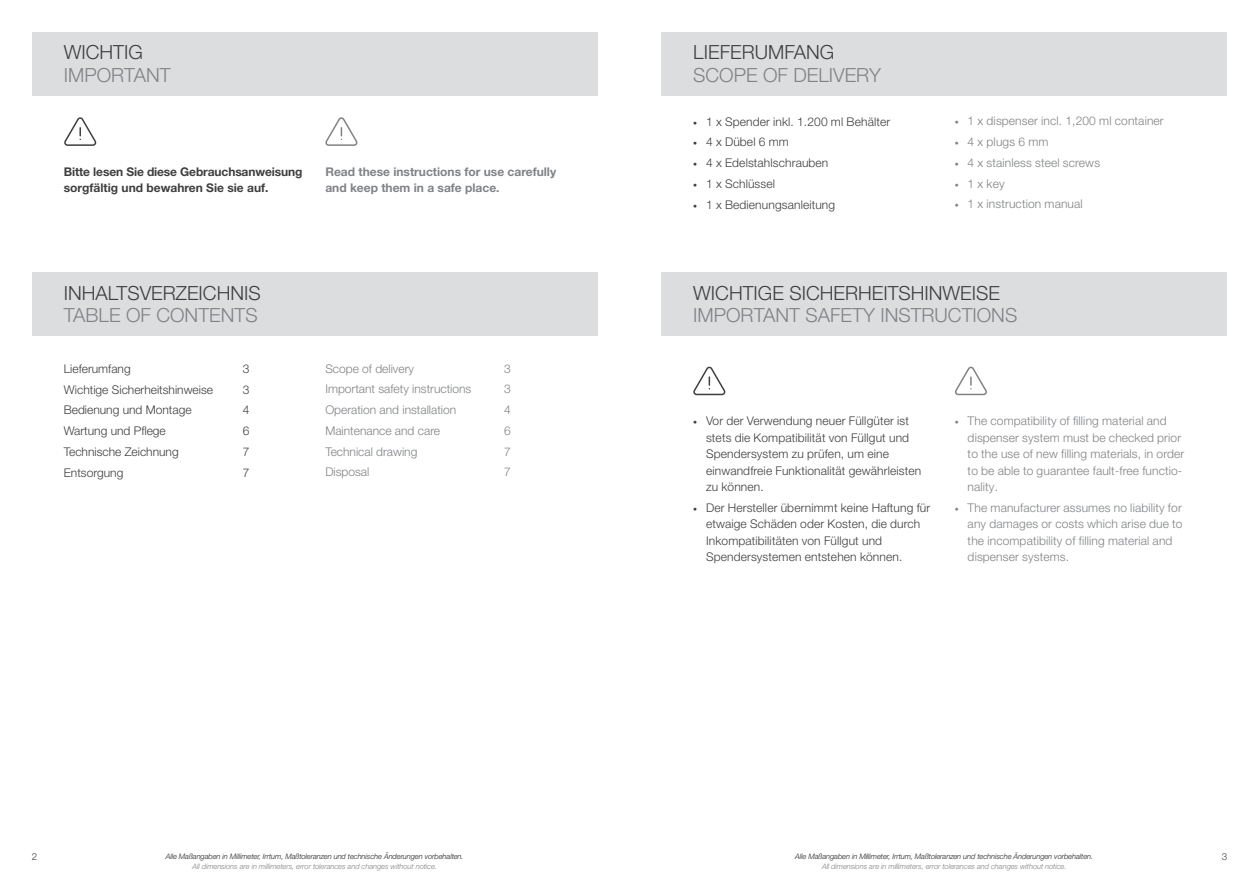
<style>
.page{position:relative;width:1259px;height:893px;background:#fff}
.page>*{position:absolute;margin:0;border:0;box-sizing:border-box;transform-origin:0 0}
.t1{font:300 19.5px "Helvetica Neue LT Pro";color:#808285}
.t2{font:300 19.5px "Helvetica Neue LT Pro";color:#3e3e3f}
.t3{font:300 12px/16.5px "Helvetica Neue LT Pro";letter-spacing:.01em;color:#3e3e3f}
.t4{font:300 12px/16.5px "Helvetica Neue LT Pro";letter-spacing:.01em;color:#808285}
.t5{font:700 12px/16.5px "Helvetica Neue LT Pro";letter-spacing:-.01em;color:#3e3e3f}
.t6{font:700 12px/16.5px "Helvetica Neue LT Pro";color:#808285}
.t7{font:300 9.75px "Helvetica Neue LT Pro";color:#3e3e3f}
.t8{font:italic 300 7.5px "Helvetica Neue LT Pro";letter-spacing:-.01em;color:#231f20}
.t9{font:italic 300 7.5px "Helvetica Neue LT Pro";letter-spacing:-.01em;color:#808285}
.s1{font-weight:900}
</style>
<div class="page">
<div style="left:32px;top:32px;width:565px;height:64px;background:#dcdddf"></div>
<div style="left:32px;top:272px;width:565px;height:64px;background:#dcdddf"></div>
<div style="left:661px;top:32px;width:566px;height:64px;background:#dcdddf"></div>
<svg style="left:64px;top:117px;width:32px;height:29px"></svg>
<svg style="left:325px;top:117px;width:33px;height:29px"></svg>
<div style="left:661px;top:272px;width:566px;height:64px;background:#dcdddf"></div>
<svg style="left:693px;top:366px;width:32px;height:30px"></svg>
<svg style="left:955px;top:366px;width:32px;height:30px"></svg>
<h1 class="t2" style="left:64px;top:41px;width:81px">WICHTIG</h1>
<h1 class="t1" style="left:64px;top:63px;width:108px">IMPORTANT</h1>
<p class="t5" style="left:64px;top:163px;width:240px">Bitte lesen Sie diese Gebrauchsanweisung sorgfältig und bewahren Sie sie auf.</p>
<p class="t6" style="left:325px;top:163px;width:232px">Read these instructions for use carefully and keep them in a safe place.</p>
<h1 class="t2" style="left:64px;top:281px;width:198px">INHALTSVERZEICHNIS</h1>
<h1 class="t1" style="left:64px;top:304px;width:195px">TABLE OF CONTENTS</h1>
<p class="t3" style="left:64px;top:360px;width:68px">Lieferumfang</p>
<p class="t3" style="left:243px;top:360px;width:8px">3</p>
<p class="t3" style="left:64px;top:381px;width:151px">Wichtige Sicherheitshinweise</p>
<p class="t3" style="left:243px;top:381px;width:8px">3</p>
<p class="t3" style="left:64px;top:401px;width:129px">Bedienung und Montage</p>
<p class="t3" style="left:243px;top:401px;width:8px">4</p>
<p class="t3" style="left:64px;top:422px;width:104px">Wartung und Pflege</p>
<p class="t3" style="left:243px;top:422px;width:8px">6</p>
<p class="t3" style="left:64px;top:443px;width:116px">Technische Zeichnung</p>
<p class="t3" style="left:243px;top:443px;width:8px">7</p>
<p class="t3" style="left:64px;top:464px;width:61px">Entsorgung</p>
<p class="t3" style="left:243px;top:464px;width:8px">7</p>
<p class="t4" style="left:325px;top:360px;width:90px">Scope of delivery</p>
<p class="t4" style="left:504px;top:360px;width:8px">3</p>
<p class="t4" style="left:325px;top:381px;width:147px">Important safety instructions</p>
<p class="t4" style="left:504px;top:381px;width:8px">3</p>
<p class="t4" style="left:325px;top:401px;width:132px">Operation and installation</p>
<p class="t4" style="left:504px;top:401px;width:8px">4</p>
<p class="t4" style="left:325px;top:422px;width:116px">Maintenance and care</p>
<p class="t4" style="left:504px;top:422px;width:8px">6</p>
<p class="t4" style="left:325px;top:443px;width:94px">Technical drawing</p>
<p class="t4" style="left:504px;top:443px;width:8px">7</p>
<p class="t4" style="left:325px;top:464px;width:45px">Disposal</p>
<p class="t4" style="left:504px;top:464px;width:8px">7</p>
<h1 class="t2" style="left:693px;top:41px;width:142px">LIEFERUMFANG</h1>
<h1 class="t1" style="left:693px;top:63px;width:189px">SCOPE OF DELIVERY</h1>
<p class="t3" style="left:693px;top:111px;width:198px;line-height:20.7px"><span class="s1">∙</span> 1 x Spender inkl. 1.200 ml Behälter <span class="s1">∙</span> 4 x Dübel 6 mm<br><span class="s1">∙</span> 4 x Edelstahlschrauben<br><span class="s1">∙</span> 1 x Schlüssel<br><span class="s1">∙</span> 1 x Bedienungsanleitung</p>
<p class="t4" style="left:955px;top:111px;width:210px;line-height:20.7px"><span class="s1">∙</span> 1 x dispenser incl. 1,200 ml container <span class="s1">∙</span> 4 x plugs 6 mm<br><span class="s1">∙</span> 4 x stainless steel screws<br><span class="s1">∙</span> 1 x key<br><span class="s1">∙</span> 1 x instruction manual</p>
<h1 class="t2" style="left:693px;top:281px;width:308px">WICHTIGE SICHERHEITSHINWEISE</h1>
<h1 class="t1" style="left:693px;top:304px;width:325px">IMPORTANT SAFETY INSTRUCTIONS</h1>
<p class="t3" style="left:706px;top:412px;width:217px;text-indent:-13px"><span class="s1">∙</span> Vor der Verwendung neuer Füllgüter ist stets die Kompatibilität von Füllgut und Spendersystem zu prüfen, um eine einwandfreie Funktionalität gewährleisten zu können.</p>
<p class="t3" style="left:706px;top:499px;width:226px;text-indent:-13px"><span class="s1">∙</span> Der Hersteller übernimmt keine Haftung für etwaige Schäden oder Kosten, die durch Inkompatibilitäten von Füllgut und Spendersystemen entstehen können.</p>
<p class="t4" style="left:967px;top:412px;width:218px;text-indent:-13px"><span class="s1">∙</span> The compatibility of filling material and dispenser system must be checked prior to the use of new filling materials, in order to be able to guarantee fault-free functio&shy;nality.</p>
<p class="t4" style="left:967px;top:499px;width:216px;text-indent:-13px"><span class="s1">∙</span> The manufacturer assumes no liability for any damages or costs which arise due to the incompatibility of filling material and dispenser systems.</p>
<p class="t8" style="left:166px;top:851px;width:299px">Alle Maßangaben in Millimeter, Irrtum, Maßtoleranzen und technische Änderungen vorbehalten.</p>
<p class="t9" style="left:192px;top:862px;width:246px">All dimensions are in millimeters, error tolerances and changes without notice.</p>
<p class="t8" style="left:795px;top:851px;width:299px">Alle Maßangaben in Millimeter, Irrtum, Maßtoleranzen und technische Änderungen vorbehalten.</p>
<p class="t9" style="left:822px;top:862px;width:246px">All dimensions are in millimeters, error tolerances and changes without notice.</p>
<p class="t7" style="left:32px;top:851px;width:7px">2</p>
<p class="t7" style="left:1221px;top:851px;width:7px">3</p>
</div>
